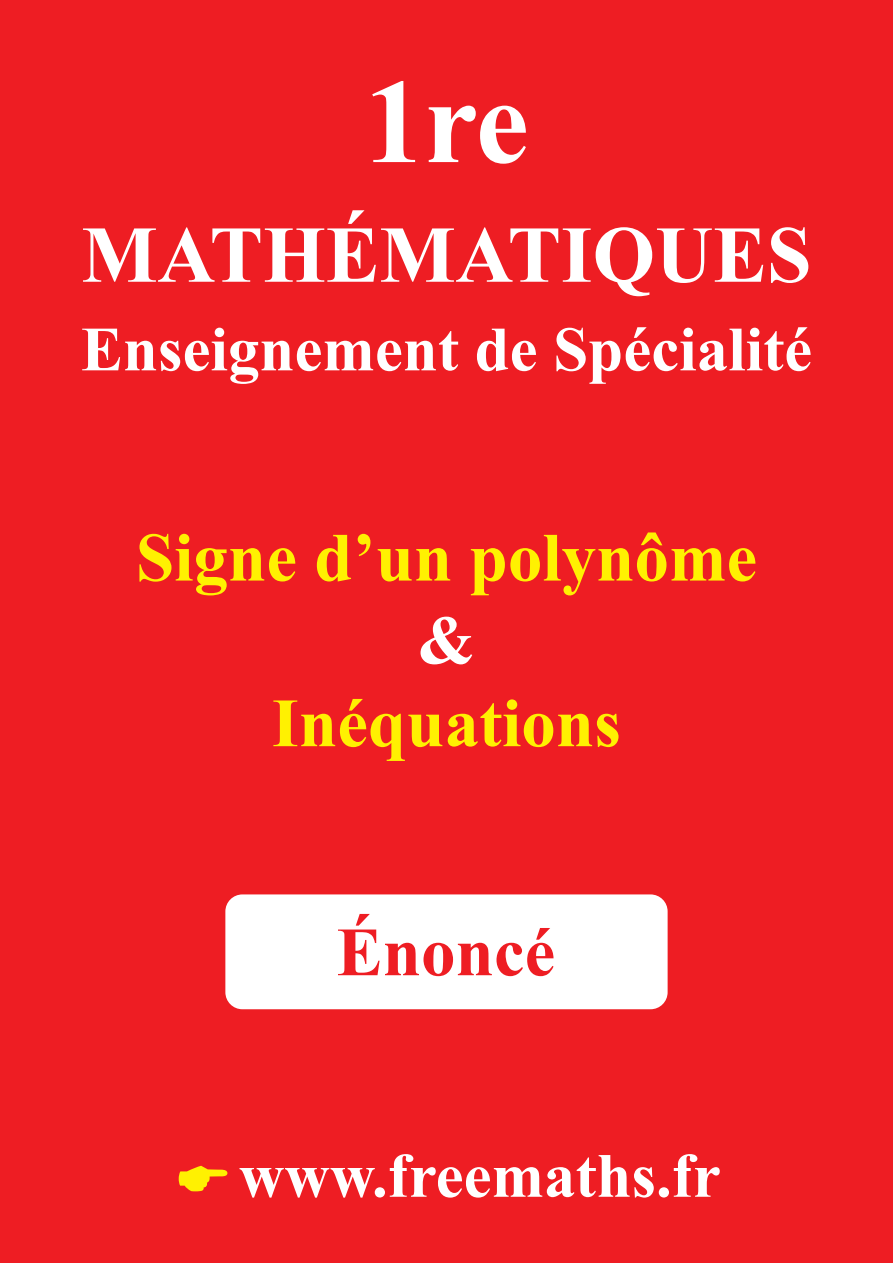
<style>
.page{position:relative;width:893px;height:1263px;background:#ee1d23}
.page>*{position:absolute;margin:0;border:0;box-sizing:border-box;transform-origin:0 0}
.t1{font:700 120px "Times New Roman";color:#fff}
.t2{font:700 80.4px "Times New Roman";color:#fff}
.t3{font:700 69px "Times New Roman";color:#fff101}
.t4{font:700 69px "Times New Roman";color:#ee1d23}
.t5{font:700 69px "Times New Roman";color:#fff}
.t6{font:700 63px "Times New Roman";color:#fff}
</style>
<div class="page">
<div style="left:225px;top:894px;width:443px;height:115px;background:#fff;border-radius:17px"></div>
<h1 class="t1" style="left:364px;top:39px;width:166px">1re</h1>
<p class="t2" style="left:81px;top:199px;width:732px">MATHÉMATIQUES</p>
<p class="t6" style="left:81px;top:306px;width:733px">Enseignement de Spécialité</p>
<p class="t3" style="left:136px;top:510px;width:623px">Signe d’un polynôme</p>
<p class="t5" style="left:418px;top:592px;width:59px">&amp;</p>
<p class="t3" style="left:272px;top:675px;width:350px">Inéquations</p>
<p class="t4" style="left:337px;top:904px;width:220px">Énoncé</p>
<p class="t6" style="left:239px;top:1132px;width:483px">www.freemaths.fr</p>
</div>
